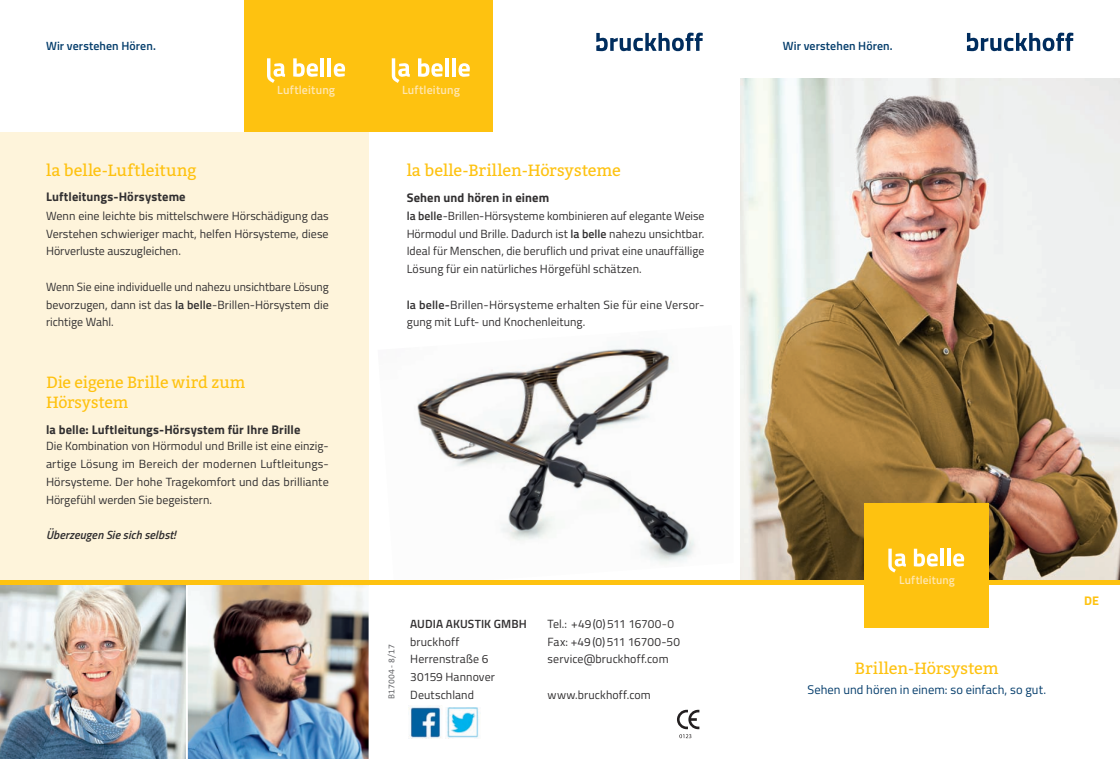
<style>
.page{position:relative;width:1120px;height:759px;background:#fff}
.page>*{position:absolute;margin:0;border:0;box-sizing:border-box;transform-origin:0 0}
.Fließtext_Linksbündi{font:16.25px/20px "Bitter";letter-spacing:-.005em;color:#fec210}
.Fließtext_Headline{font:700 12.5px "Titillium";letter-spacing:.01em;color:#312f30}
.Fließtext_Linksbündi-2{font:12.5px "Titillium";letter-spacing:.005em;color:#033c6b}
.Fließtext_Headline-2{font:700 12.5px "Titillium";color:#fec210}
.Fließtext{font:11.88px/17.8px "Titillium";color:#312f30;text-align:justify}
.Fließtext_Linksbündi-3{font:11.88px/17.8px "Titillium";letter-spacing:.01em;color:#312f30}
.Fließtext_Linksbündi-4{font:600 11.88px "Titillium";letter-spacing:.01em;color:#033c6b}
.Fließtext-2{font:italic 600 11.88px "Titillium";letter-spacing:.005em;color:#312f30}
.Fließtext_Linksbündi-5{font:600 11.88px "Titillium";letter-spacing:.015em;color:#fee6b0}
.Fließtext_Linksbündi-6{font:600 11.88px "Titillium";letter-spacing:.005em;color:#312f30}
.Fließtext_Linksbündi-7{font:600 11.5px "Titillium";letter-spacing:.015em;color:#fee6b0}
.t1{font:8.75px "The Sans B Plus W5 Pla";color:#6c6d70}
.s1{font-weight:600}
</style>
<div class="page">
<svg style="left:677px;top:709px;width:22px;height:28px"></svg>
<img style="left:741px;top:78px;width:379px;height:502px">
<div style="left:0;top:7px;width:369px;height:578px;background:#fef4db"></div>
<img style="left:417px;top:347px;width:278px;height:216px">
<img style="left:188px;top:585px;width:181px;height:173px">
<img style="left:0;top:585px;width:185px;height:173px">
<img style="left:408px;top:705px;width:33px;height:32px">
<img style="left:446px;top:707px;width:33px;height:31px">
<div style="left:0;top:0;width:244px;height:132px;background:#fff"></div>
<div style="left:0;top:580px;width:1120px;height:5px;background:#fec210"></div>
<svg style="left:967px;top:33px;width:106px;height:18px"></svg>
<svg style="left:596px;top:33px;width:107px;height:18px"></svg>
<div style="left:864px;top:503px;width:125px;height:125px;background:#fec210"></div>
<svg style="left:888px;top:548px;width:18px;height:24px"></svg>
<svg style="left:914px;top:548px;width:24px;height:18px"></svg>
<hr style="left:940px;top:548px;width:4px;height:18px;background:#fff">
<hr style="left:947px;top:548px;width:3px;height:18px;background:#fff">
<svg style="left:953px;top:553px;width:11px;height:13px"></svg>
<div style="left:369px;top:0;width:124px;height:132px;background:#fec210"></div>
<svg style="left:392px;top:58px;width:18px;height:25px"></svg>
<svg style="left:418px;top:58px;width:25px;height:19px"></svg>
<hr style="left:445px;top:58px;width:4px;height:18px;background:#fff">
<hr style="left:452px;top:58px;width:4px;height:18px;background:#fff">
<svg style="left:458px;top:63px;width:12px;height:14px"></svg>
<div style="left:244px;top:0;width:125px;height:132px;background:#fec210"></div>
<svg style="left:267px;top:58px;width:18px;height:25px"></svg>
<svg style="left:293px;top:58px;width:25px;height:19px"></svg>
<hr style="left:321px;top:58px;width:3px;height:18px;background:#fff">
<hr style="left:328px;top:58px;width:3px;height:18px;background:#fff">
<svg style="left:334px;top:63px;width:11px;height:14px"></svg>
<p class="Fließtext_Linksbündi-4" style="left:46px;top:37px;width:111px">Wir verstehen Hören.</p>
<p class="Fließtext_Linksbündi-5" style="left:277px;top:81px;width:59px">Luftleitung</p>
<p class="Fließtext_Linksbündi-5" style="left:402px;top:81px;width:59px">Luftleitung</p>
<h1 class="Fließtext_Linksbündi" style="left:46px;top:160px;width:152px">la belle-Luftleitung</h1>
<h1 class="Fließtext_Headline" style="left:46px;top:187px;width:141px">Luftleitungs-Hörsysteme</h1>
<p class="Fließtext" style="left:46px;top:206px;width:284px">Wenn eine leichte bis mittelschwere Hörschädigung das Verstehen schwieriger macht, helfen Hörsysteme, diese Hörverluste auszugleichen.</p>
<p class="Fließtext" style="left:46px;top:277px;width:284px">Wenn Sie eine individuelle und nahezu unsichtbare Lösung bevorzugen, dann ist das <span class="s1">la belle</span>-Brillen-Hörsystem die richtige Wahl.</p>
<h1 class="Fließtext_Linksbündi" style="left:46px;top:373px;width:201px">Die eigene Brille wird zum<br>Hörsystem</h1>
<h1 class="Fließtext_Headline" style="left:46px;top:419px;width:256px">la belle: Luftleitungs-Hörsystem für Ihre Brille</h1>
<p class="Fließtext" style="left:46px;top:436px;width:284px">Die Kombination von Hörmodul und Brille ist eine einzig&shy;artige Lösung im Bereich der modernen Luftleitungs-Hörsysteme. Der hohe Tragekomfort und das brilliante Hörgefühl werden Sie begeistern.</p>
<p class="Fließtext-2" style="left:46px;top:525px;width:131px">Überzeugen Sie sich selbst!</p>
<h1 class="Fließtext_Linksbündi" style="left:407px;top:160px;width:215px">la belle-Brillen-Hörsysteme</h1>
<p class="Fließtext_Headline" style="left:407px;top:188px;width:144px">Sehen und hören in einem</p>
<p class="Fließtext" style="left:407px;top:206px;width:299px"><span class="s1">la belle</span>-Brillen-Hörsysteme kombinieren auf elegante Weise Hörmodul und Brille. Dadurch ist <span class="s1">la belle</span> nahezu unsichtbar.<br>Ideal für Menschen, die beruflich und privat eine unauffällige Lösung für ein natürliches Hörgefühl schätzen.</p>
<p class="Fließtext" style="left:407px;top:295px;width:299px"><span class="s1">la belle-</span>Brillen-Hörsysteme erhalten Sie für eine Versor&shy;gung mit Luft- und Knochenleitung.</p>
<p class="t1" style="left:386px;top:698px;width:56px;rotate:-90deg">B17004 - 8/17</p>
<p class="Fließtext_Linksbündi-6" style="left:410px;top:614px;width:118px">AUDIA AKUSTIK GMBH</p>
<p class="Fließtext_Linksbündi-3" style="left:410px;top:631px;width:51px">bruckhoff</p>
<p class="Fließtext_Linksbündi-3" style="left:410px;top:649px;width:80px">Herrenstraße 6</p>
<p class="Fließtext_Linksbündi-3" style="left:410px;top:667px;width:86px">30159 Hannover</p>
<p class="Fließtext_Linksbündi-3" style="left:410px;top:684px;width:65px">Deutschland</p>
<p class="Fließtext_Linksbündi-3" style="left:547px;top:614px;width:134px">Tel.: +49(0)511 16700-0<br>Fax: +49(0)511 16700-50</p>
<p class="Fließtext_Linksbündi-3" style="left:547px;top:649px;width:122px">service@bruckhoff.com</p>
<p class="Fließtext_Linksbündi-3" style="left:547px;top:684px;width:105px">www.bruckhoff.com</p>
<p class="Fließtext_Linksbündi-4" style="left:783px;top:37px;width:111px">Wir verstehen Hören.</p>
<p class="Fließtext_Linksbündi-7" style="left:899px;top:570px;width:57px">Luftleitung</p>
<p class="Fließtext_Linksbündi" style="left:855px;top:658px;width:145px">Brillen-Hörsystem</p>
<p class="Fließtext_Linksbündi-2" style="left:807px;top:680px;width:240px">Sehen und hören in einem: so einfach, so gut.</p>
<p class="Fließtext_Headline-2" style="left:1084px;top:591px;width:17px">DE</p>
</div>
